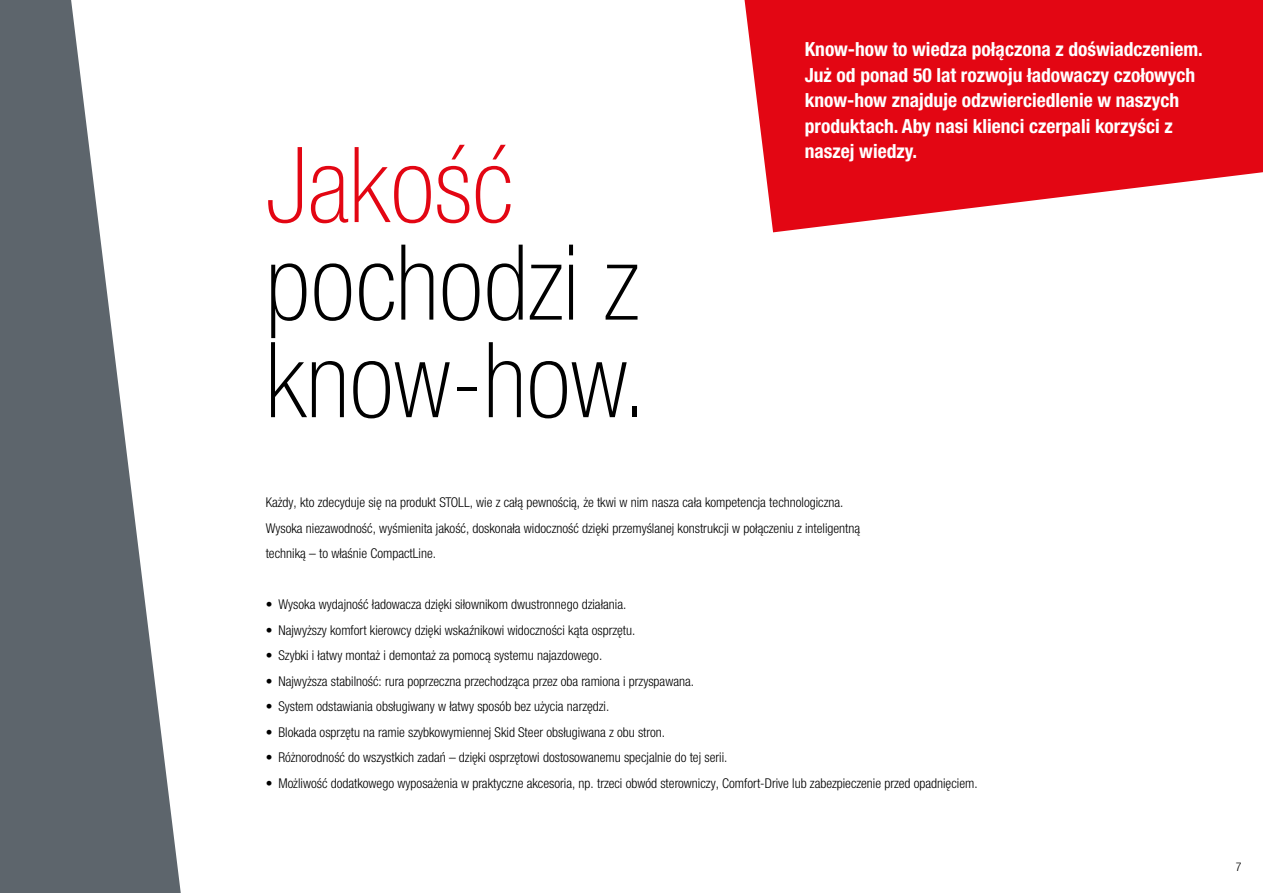
<style>
.page{position:relative;width:1263px;height:893px;background:#fff}
.page>*{position:absolute;margin:0;border:0;box-sizing:border-box;transform-origin:0 0}
.t1{font:100 condensed 105px/97.5px "Helvetica Neue LT Com";color:#000}
.t2{font:100 condensed 105px "Helvetica Neue LT Com";color:#e30613}
.t3{font:700 condensed 19.5px/25.5px "Helvetica Neue LTW1 G";color:#fff}
.t4{font:300 condensed 13.5px/25.5px "Helvetica Neue LTW1 G";color:#000}
.t5{font:300 condensed 12px "Helvetica Neue LTW1 G";color:#000}
</style>
<div class="page">
<svg style="left:0;top:0;width:181px;height:893px;fill:#5d656c"></svg>
<svg style="left:744px;top:0;width:519px;height:232px;background:#e72b36"></svg>
<h1 class="t2" style="left:266px;top:125px;width:248px">Jakość</h1>
<h1 class="t1" style="left:266px;top:234px;width:383px">pochodzi z know-how.</h1>
<h2 class="t3" style="left:805px;top:37px;width:400px">Know-how to wiedza połączona z doświadczeniem.<br>Już od ponad 50 lat rozwoju ładowaczy czołowych know-how znajduje odzwierciedlenie w naszych produktach. Aby nasi klienci czerpali korzyści z naszej wiedzy.</h2>
<p class="t4" style="left:266px;top:490px;width:596px">Każdy, kto zdecyduje się na produkt STOLL, wie z całą pewnością, że tkwi w nim nasza cała kompetencja technologiczna.<br>Wysoka niezawodność, wyśmienita jakość, doskonała widoczność dzięki przemyślanej konstrukcji w połączeniu z inteligentną techniką – to właśnie CompactLine.</p>
<p class="t4" style="left:266px;top:592px;width:362px">• Wysoka wydajność ładowacza dzięki siłownikom dwustronnego działania.</p>
<p class="t4" style="left:266px;top:617px;width:371px">• Najwyższy komfort kierowcy dzięki wskaźnikowi widoczności kąta osprzętu.</p>
<p class="t4" style="left:266px;top:643px;width:338px">• Szybki i łatwy montaż i demontaż za pomocą systemu najazdowego.</p>
<p class="t4" style="left:266px;top:668px;width:430px">• Najwyższa stabilność: rura poprzeczna przechodząca przez oba ramiona i przyspawana.</p>
<p class="t4" style="left:266px;top:694px;width:345px">• System odstawiania obsługiwany w łatwy sposób bez użycia narzędzi.</p>
<p class="t4" style="left:266px;top:719px;width:401px">• Blokada osprzętu na ramie szybkowymiennej Skid Steer obsługiwana z obu stron.</p>
<p class="t4" style="left:266px;top:745px;width:463px">• Różnorodność do wszystkich zadań – dzięki osprzętowi dostosowanemu specjalnie do tej serii.</p>
<p class="t4" style="left:266px;top:770px;width:713px">• Możliwość dodatkowego wyposażenia w praktyczne akcesoria, np. trzeci obwód sterowniczy, Comfort-Drive lub zabezpieczenie przed opadnięciem.</p>
<p class="t5" style="left:1236px;top:860px;width:7px">7</p>
</div>
